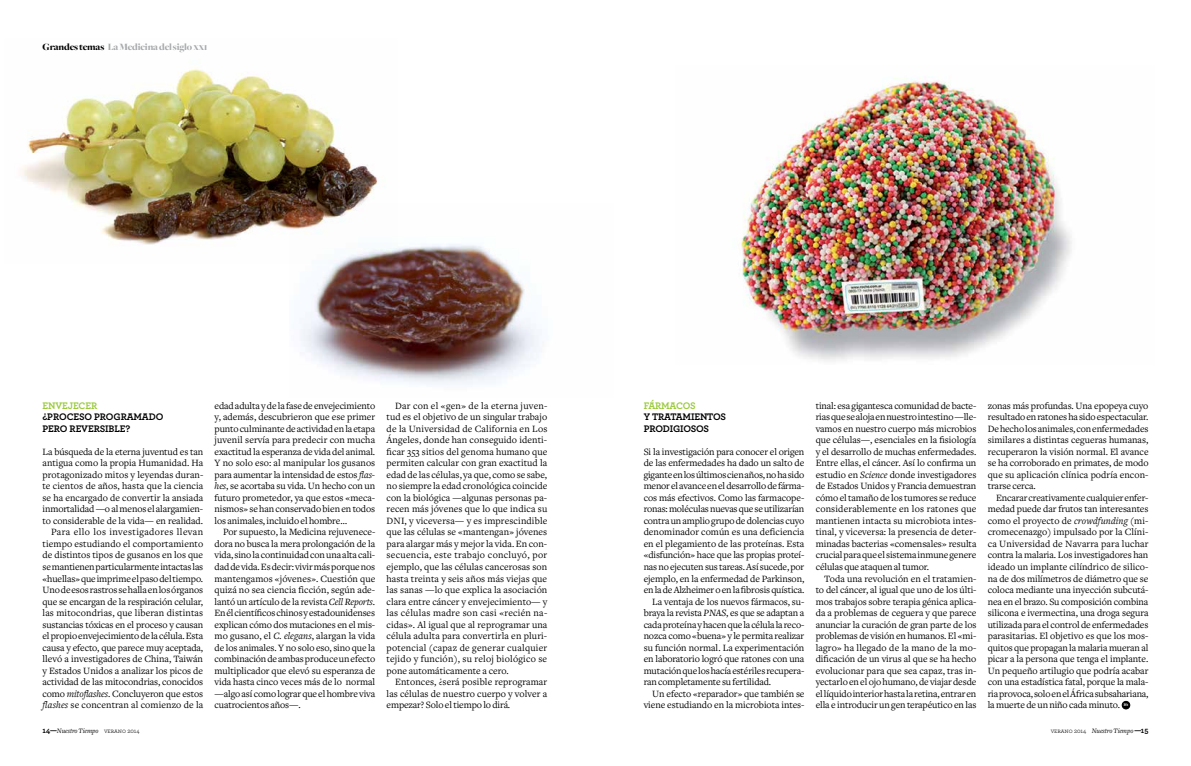
<style>
.page{position:relative;width:1191px;height:766px;background:#fff}
.page>*{position:absolute;margin:0;border:0;box-sizing:border-box;transform-origin:0 0}
.t1{font:10px/11.5px "Freight Text";letter-spacing:-.01em;color:#000;text-align:justify}
.t2{font:10px/11.5px "Archer Bold SC";letter-spacing:-.015em;color:#000}
.t3{font:900 10px "Freight Big";letter-spacing:-.01em;color:#a7a9ac}
.t4{font:10px "Archer Bold SC";letter-spacing:-.02em;color:#9aca3c}
.t5{font:italic 7px "Freight Text";letter-spacing:-.01em;color:#000}
.t6{font:700 4px "Archer";color:#fff}
.s1{color:#000}
.s2{font-family:"Freight Big Black SC";font-weight:400}
.s3{font-style:italic}
.s4{font-family:"Archer";font-weight:700;font-style:normal;font-size:8px}
.s5{font-family:"Archer Book SC";font-style:normal;font-size:6.5px}
.s6{font-family:"Archer";font-style:normal;font-size:6.5px}
</style>
<div class="page">
<img style="left:21px;top:68px;width:364px;height:177px">
<img style="left:739px;top:77px;width:333px;height:284px">
<img style="left:289px;top:204px;width:253px;height:181px">
<div style="left:1122px;top:701px;width:7px;height:7px;background:#000;border-radius:50%"></div>
<div style="left:1122px;top:701px;width:7px;height:7px;border:1px solid #000;border-radius:50%"></div>
<p class="t3" style="left:43px;top:41px;width:166px"><span class="s1">Grandes temas</span> La Medicina del siglo <span class="s2">xxi</span></p>
<p class="t4" style="left:43px;top:399px;width:56px">ENVEJECER</p>
<p class="t2" style="left:43px;top:411px;width:122px">¿PROCESO PROGRAMADO<br>PERO REVERSIBLE?</p>
<p class="t1" style="left:43px;top:446px;width:162px;text-align:right">La búsqueda de la eterna juventud es tan antigua como la propia Humanidad. Ha protagonizado mitos y leyendas duran&shy;te cientos de años, hasta que la ciencia se ha encargado de convertir la ansiada inmortalidad —o al menos el alargamien&shy;to considerable de la vida— en realidad.<br>Para ello los investigadores llevan tiempo estudiando el comportamiento de distintos tipos de gusanos en los que se mantienen particularmente intactas las «huellas» que imprime el paso del tiempo.<br>Uno de esos rastros se halla en los órganos que se encargan de la respiración celular, las mitocondrias, que liberan distintas sustancias tóxicas en el proceso y causan el propio envejecimiento de la célula. Esta causa y efecto, que parece muy aceptada, llevó a investigadores de China, Taiwán y Estados Unidos a analizar los picos de actividad de las mitocondrias, conocidos como <span class="s3">mitoflashes</span>. Concluyeron que estos <span class="s3">flashes</span> se concentran al comienzo de la</p>
<p class="t1" style="left:214px;top:400px;width:162px">edad adulta y de la fase de envejecimiento y, además, descubrieron que ese primer punto culminante de actividad en la etapa juvenil servía para predecir con mucha exactitud la esperanza de vida del animal.<br>Y no solo eso: al manipular los gusanos para aumentar la intensidad de estos <span class="s3">flas&shy;hes</span>, se acortaba su vida. Un hecho con un futuro prometedor, ya que estos «meca&shy;nismos» se han conservado bien en todos los animales, incluido el hombre…</p>
<p class="t1" style="left:214px;top:526px;width:162px;text-indent:8px">Por supuesto, la Medicina rejuvenece&shy;dora no busca la mera prolongación de la vida, sino la continuidad con una alta cali&shy;dad de vida. Es decir: vivir más porque nos mantengamos «jóvenes». Cuestión que quizá no sea ciencia ficción, según ade&shy;lantó un artículo de la revista <span class="s3">Cell Reports</span>.<br>En él científicos chinos y estadounidenses explican cómo dos mutaciones en el mis&shy;mo gusano, el <span class="s3">C. elegans</span>, alargan la vida de los animales. Y no solo eso, sino que la combinación de ambas produce un efecto multiplicador que elevó su esperanza de vida hasta cinco veces más de lo normal —algo así como lograr que el hombre viva cuatrocientos años—.</p>
<p class="t1" style="left:386px;top:400px;width:162px;text-indent:8px">Dar con el «gen» de la eterna juven&shy;tud es el objetivo de un singular trabajo de la Universidad de California en Los Ángeles, donde han conseguido identi&shy;ficar 353 sitios del genoma humano que permiten calcular con gran exactitud la edad de las células, ya que, como se sabe, no siempre la edad cronológica coincide con la biológica —algunas personas pa&shy;recen más jóvenes que lo que indica su DNI, y viceversa— y es imprescindible que las células se «mantengan» jóvenes para alargar más y mejor la vida. En con&shy;secuencia, este trabajo concluyó, por ejemplo, que las células cancerosas son hasta treinta y seis años más viejas que las sanas —lo que explica la asociación clara entre cáncer y envejecimiento— y las células madre son casi «recién na&shy;cidas». Al igual que al reprogramar una célula adulta para convertirla en pluri&shy;potencial (capaz de generar cualquier tejido y función), su reloj biológico se pone automáticamente a cero.</p>
<p class="t1" style="left:386px;top:676px;width:162px;text-indent:8px">Entonces, ¿será posible reprogramar las células de nuestro cuerpo y volver a empezar? Solo el tiempo lo dirá.</p>
<p class="t4" style="left:643px;top:399px;width:54px">FÁRMACOS</p>
<p class="t2" style="left:643px;top:411px;width:84px">Y TRATAMIENTOS<br>PRODIGIOSOS</p>
<p class="t1" style="left:643px;top:446px;width:162px">Si la investigación para conocer el origen</p>
<p class="t1" style="left:643px;top:457px;width:162px">de las enfermedades ha dado un salto de</p>
<p class="t1" style="left:643px;top:469px;width:162px">gigante en los últimos cien años, no ha sido</p>
<p class="t1" style="left:643px;top:480px;width:162px">menor el avance en el desarrollo de fárma-</p>
<p class="t1" style="left:643px;top:492px;width:162px">cos más efectivos. Como las farmacope-</p>
<p class="t1" style="left:643px;top:503px;width:162px">ronas: moléculas nuevas que se utilizarían</p>
<p class="t1" style="left:643px;top:515px;width:162px">contra un amplio grupo de dolencias cuyo</p>
<p class="t1" style="left:643px;top:526px;width:162px">denominador común es una deficiencia</p>
<p class="t1" style="left:643px;top:538px;width:162px">en el plegamiento de las proteínas. Esta</p>
<p class="t1" style="left:643px;top:549px;width:162px">«disfunción» hace que las propias proteí-</p>
<p class="t1" style="left:643px;top:561px;width:162px">nas no ejecuten sus tareas. Así sucede, por</p>
<p class="t1" style="left:643px;top:572px;width:162px">ejemplo, en la enfermedad de Parkinson,</p>
<p class="t1" style="left:643px;top:584px;width:162px">en la de Alzheimer o en la fibrosis quística.</p>
<p class="t1" style="left:652px;top:595px;width:154px">La ventaja de los nuevos fármacos, su-</p>
<p class="t1" style="left:643px;top:607px;width:162px">braya la revista <span class="s3">PNAS</span>, es que se adaptan a</p>
<p class="t1" style="left:643px;top:618px;width:162px">cada proteína y hacen que la célula la reco-</p>
<p class="t1" style="left:643px;top:630px;width:162px">nozca como «buena» y le permita realizar</p>
<p class="t1" style="left:643px;top:641px;width:162px">su función normal. La experimentación</p>
<p class="t1" style="left:643px;top:653px;width:162px">en laboratorio logró que ratones con una</p>
<p class="t1" style="left:643px;top:664px;width:162px">mutación que los hacía estériles recupera-</p>
<p class="t1" style="left:643px;top:676px;width:129px">ran completamente su fertilidad.</p>
<p class="t1" style="left:652px;top:687px;width:154px">Un efecto «reparador» que también se</p>
<p class="t1" style="left:643px;top:699px;width:162px">viene estudiando en la microbiota intes-</p>
<p class="t1" style="left:815px;top:400px;width:162px">tinal: esa gigantesca comunidad de bacte&shy;rias que se aloja en nuestro intestino —lle&shy;vamos en nuestro cuerpo más microbios que células—, esenciales en la fisiología y el desarrollo de muchas enfermedades.<br>Entre ellas, el cáncer. Así lo confirma un estudio en <span class="s3">Science</span> donde investigadores de Estados Unidos y Francia demuestran cómo el tamaño de los tumores se reduce considerablemente en los ratones que mantienen intacta su microbiota intes&shy;tinal, y viceversa: la presencia de deter&shy;minadas bacterias «comensales» resulta crucial para que el sistema inmune genere células que ataquen al tumor.</p>
<p class="t1" style="left:815px;top:572px;width:162px;text-indent:8px">Toda una revolución en el tratamien&shy;to del cáncer, al igual que uno de los últi&shy;mos trabajos sobre terapia génica aplica&shy;da a problemas de ceguera y que parece anunciar la curación de gran parte de los problemas de visión en humanos. El «mi&shy;lagro» ha llegado de la mano de la mo&shy;dificación de un virus al que se ha hecho evolucionar para que sea capaz, tras in&shy;yectarlo en el ojo humano, de viajar desde el líquido interior hasta la retina, entrar en ella e introducir un gen terapéutico en las</p>
<p class="t1" style="left:987px;top:400px;width:162px">zonas más profundas. Una epopeya cuyo resultado en ratones ha sido espectacular.<br>De hecho los animales, con enfermedades similares a distintas cegueras humanas, recuperaron la visión normal. El avance se ha corroborado en primates, de modo que su aplicación clínica podría encon&shy;trarse cerca.</p>
<p class="t1" style="left:987px;top:492px;width:162px;text-indent:8px">Encarar creativamente cualquier enfer&shy;medad puede dar frutos tan interesantes como el proyecto de <span class="s3">crowdfunding (</span>mi&shy;cromecenazgo<span class="s3">)</span> impulsado por la Clíni&shy;ca Universidad de Navarra para luchar contra la malaria. Los investigadores han ideado un implante cilíndrico de silico&shy;na de dos milímetros de diámetro que se coloca mediante una inyección subcutá&shy;nea en el brazo. Su composición combina silicona e ivermectina, una droga segura utilizada para el control de enfermedades parasitarias. El objetivo es que los mos&shy;quitos que propagan la malaria mueran al picar a la persona que tenga el implante.<br>Un pequeño artilugio que podría acabar con una estadística fatal, porque la mala&shy;ria provoca, solo en el África subsahariana, la muerte de un niño cada minuto.</p>
<p class="t6" style="left:1123px;top:702px;width:6px">Nt</p>
<p class="t5" style="left:43px;top:726px;width:99px"><span class="s4">14—</span>Nuestro Tiempo <span class="s5">verano</span> <span class="s6">2014</span></p>
<p class="t5" style="left:1050px;top:726px;width:99px"><span class="s5">verano</span> <span class="s6">2014</span> Nuestro Tiempo <span class="s4">—15</span></p>
</div>
